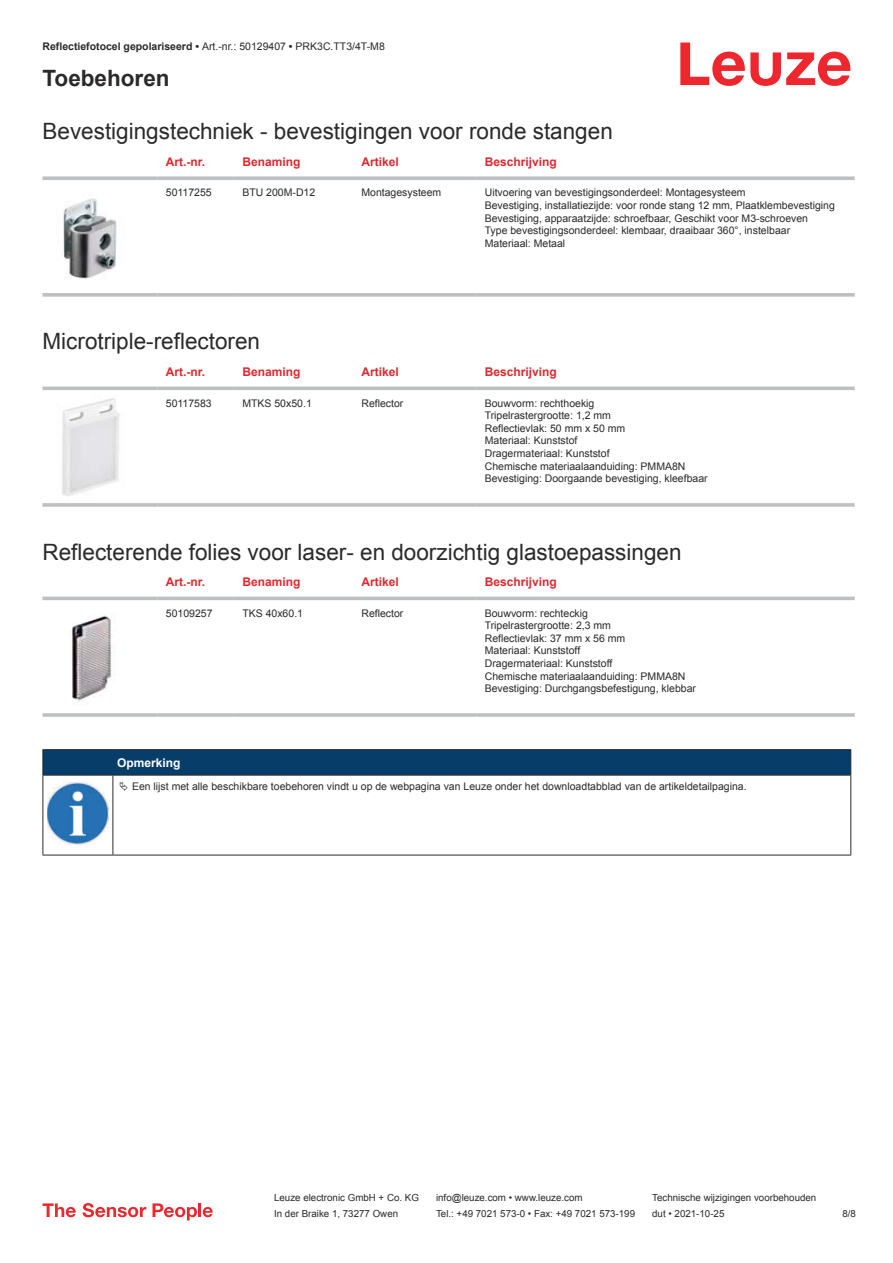
<style>
.page{position:relative;width:893px;height:1263px;background:#fff}
.page>*{position:absolute;margin:0;border:0;box-sizing:border-box;transform-origin:0 0}
.t1{font:22.5px "Arial";color:#2b292a}
.t2{font:700 22.5px "Arial";color:#2b292a}
.t3{font:700 12px "Arial";color:#db2a30}
.t4{font:700 12px "Arial";color:#fff}
.t5{font:10.5px/12.6px "Arial";color:#2b292a}
.t6{font:9.75px "Arial";color:#2b292a}
.s1{font-weight:700}
</style>
<div class="page">
<svg style="left:680px;top:43px;width:170px;height:43px"></svg>
<svg style="left:43px;top:176px;width:114px;height:4px"></svg>
<svg style="left:157px;top:176px;width:77px;height:4px"></svg>
<svg style="left:234px;top:176px;width:119px;height:4px"></svg>
<svg style="left:353px;top:176px;width:123px;height:4px"></svg>
<svg style="left:476px;top:176px;width:379px;height:4px;background:#c4c6c8"></svg>
<svg style="left:43px;top:293px;width:114px;height:4px"></svg>
<svg style="left:157px;top:293px;width:77px;height:4px"></svg>
<svg style="left:234px;top:293px;width:119px;height:4px"></svg>
<svg style="left:353px;top:293px;width:123px;height:4px"></svg>
<svg style="left:476px;top:293px;width:379px;height:4px;background:#c3c5c7"></svg>
<img style="left:63px;top:198px;width:54px;height:81px">
<svg style="left:43px;top:386px;width:114px;height:4px"></svg>
<svg style="left:157px;top:386px;width:77px;height:4px"></svg>
<svg style="left:234px;top:386px;width:119px;height:4px"></svg>
<svg style="left:353px;top:386px;width:123px;height:4px"></svg>
<svg style="left:476px;top:386px;width:379px;height:4px;background:#c5c7c9"></svg>
<svg style="left:43px;top:503px;width:114px;height:4px"></svg>
<hr style="left:157px;top:503px;width:77px;height:4px;background:#c6c7c9">
<svg style="left:234px;top:503px;width:119px;height:4px"></svg>
<svg style="left:353px;top:503px;width:123px;height:4px"></svg>
<hr style="left:476px;top:503px;width:379px;height:4px;background:#c6c7c9">
<img style="left:62px;top:398px;width:58px;height:98px">
<svg style="left:43px;top:596px;width:812px;height:5px;fill:#efeff0"></svg>
<hr style="left:43px;top:597px;width:114px;height:3px;background:#bdbfc1">
<hr style="left:157px;top:597px;width:77px;height:3px;background:#bdbfc1">
<hr style="left:234px;top:597px;width:119px;height:3px;background:#bdbfc1">
<hr style="left:353px;top:597px;width:123px;height:3px;background:#bdbfc1">
<hr style="left:476px;top:597px;width:379px;height:3px;background:#bdbfc1">
<hr style="left:43px;top:713px;width:114px;height:4px;background:#c3c5c7">
<svg style="left:157px;top:713px;width:77px;height:4px"></svg>
<hr style="left:234px;top:713px;width:119px;height:4px;background:#c4c6c7">
<hr style="left:353px;top:713px;width:123px;height:4px;background:#c3c5c7">
<svg style="left:476px;top:713px;width:379px;height:4px;background:#c3c5c7"></svg>
<img style="left:72px;top:615px;width:44px;height:87px">
<svg style="left:44px;top:776px;width:806px;height:79px"></svg>
<hr style="left:43px;top:749px;width:70px;height:1px;background:#2b292a">
<hr style="left:43px;top:775px;width:70px;height:1px;background:#2b292a">
<hr style="left:113px;top:749px;width:738px;height:1px;background:#2b292a">
<svg style="left:43px;top:750px;width:808px;height:25px;background:#063c67"></svg>
<hr style="left:113px;top:775px;width:738px;height:1px;background:#2b292a">
<hr style="left:43px;top:775px;width:1px;height:75px;background:#2b292a">
<hr style="left:113px;top:775px;width:1px;height:75px;background:#2b292a">
<hr style="left:850px;top:775px;width:1px;height:75px;background:#2b292a">
<hr style="left:43px;top:855px;width:70px;height:1px;background:#2b292a">
<hr style="left:113px;top:855px;width:738px;height:1px;background:#2b292a">
<img style="left:47px;top:781px;width:61px;height:63px">
<div style="left:115px;top:776px;width:734px;height:20px;background:#fff"></div>
<svg style="left:43px;top:1203px;width:33px;height:14px"></svg>
<svg style="left:83px;top:1203px;width:63px;height:14px"></svg>
<svg style="left:153px;top:1203px;width:44px;height:17px"></svg>
<hr style="left:198px;top:1203px;width:3px;height:14px;background:#ed272d">
<svg style="left:203px;top:1207px;width:10px;height:10px"></svg>
<p class="t5" style="left:43px;top:41px;width:344px"><span class="s1">Reflectiefotocel gepolariseerd •</span> Art.-nr.: 50129407 <span class="s1">•</span> PRK3C.TT3/4T-M8</p>
<h1 class="t2" style="left:43px;top:70px;width:129px">Toebehoren</h1>
<h1 class="t1" style="left:43px;top:123px;width:572px">Bevestigingstechniek - bevestigingen voor ronde stangen</h1>
<p class="t3" style="left:166px;top:157px;width:41px">Art.-nr.</p>
<p class="t3" style="left:242px;top:157px;width:60px">Benaming</p>
<p class="t3" style="left:361px;top:157px;width:39px">Artikel</p>
<p class="t3" style="left:485px;top:157px;width:74px">Beschrijving</p>
<p class="t5" style="left:166px;top:187px;width:47px">50117255</p>
<p class="t5" style="left:242px;top:187px;width:74px">BTU 200M-D12</p>
<p class="t5" style="left:361px;top:187px;width:81px">Montagesysteem</p>
<p class="t5" style="left:485px;top:187px;width:352px">Uitvoering van bevestigingsonderdeel: Montagesysteem<br>Bevestiging, installatiezijde: voor ronde stang 12 mm, Plaatklembevestiging Bevestiging, apparaatzijde: schroefbaar, Geschikt voor M3-schroeven<br>Type bevestigingsonderdeel: klembaar, draaibaar 360°, instelbaar Materiaal: Metaal</p>
<h1 class="t1" style="left:43px;top:333px;width:219px">Microtriple-reflectoren</h1>
<p class="t3" style="left:166px;top:367px;width:41px">Art.-nr.</p>
<p class="t3" style="left:242px;top:367px;width:60px">Benaming</p>
<p class="t3" style="left:361px;top:367px;width:39px">Artikel</p>
<p class="t3" style="left:485px;top:367px;width:74px">Beschrijving</p>
<p class="t5" style="left:166px;top:397px;width:47px">50117583</p>
<p class="t5" style="left:242px;top:397px;width:71px">MTKS 50x50.1</p>
<p class="t5" style="left:361px;top:397px;width:44px">Reflector</p>
<p class="t5" style="left:485px;top:397px;width:224px">Bouwvorm: rechthoekig<br>Tripelrastergrootte: 1,2 mm<br>Reflectievlak: 50 mm x 50 mm<br>Materiaal: Kunststof<br>Dragermateriaal: Kunststof<br>Chemische materiaalaanduiding: PMMA8N<br>Bevestiging: Doorgaande bevestiging, kleefbaar</p>
<h1 class="t1" style="left:43px;top:543px;width:641px">Reflecterende folies voor laser- en doorzichtig glastoepassingen</h1>
<p class="t3" style="left:166px;top:577px;width:41px">Art.-nr.</p>
<p class="t3" style="left:242px;top:577px;width:60px">Benaming</p>
<p class="t3" style="left:361px;top:577px;width:39px">Artikel</p>
<p class="t3" style="left:485px;top:577px;width:74px">Beschrijving</p>
<p class="t5" style="left:166px;top:608px;width:48px">50109257</p>
<p class="t5" style="left:242px;top:608px;width:62px">TKS 40x60.1</p>
<p class="t5" style="left:361px;top:608px;width:44px">Reflector</p>
<p class="t5" style="left:485px;top:608px;width:213px">Bouwvorm: rechteckig<br>Tripelrastergrootte: 2,3 mm<br>Reflectievlak: 37 mm x 56 mm<br>Materiaal: Kunststoff<br>Dragermateriaal: Kunststoff<br>Chemische materiaalaanduiding: PMMA8N<br>Bevestiging: Durchgangsbefestigung, klebbar</p>
<p class="t4" style="left:117px;top:758px;width:65px">Opmerking</p>
<p class="t5" style="left:132px;top:781px;width:616px">Een lijst met alle beschikbare toebehoren vindt u op de webpagina van Leuze onder het downloadtabblad van de artikeldetailpagina.</p>
<p class="t6" style="left:274px;top:1194px;width:146px">Leuze electronic GmbH + Co. KG</p>
<p class="t6" style="left:436px;top:1194px;width:148px">info@leuze.com • www.leuze.com</p>
<p class="t6" style="left:652px;top:1194px;width:166px">Technische wijzigingen voorbehouden</p>
<p class="t6" style="left:274px;top:1210px;width:126px">In der Braike 1, 73277 Owen</p>
<p class="t6" style="left:436px;top:1210px;width:201px">Tel.: +49 7021 573-0 • Fax: +49 7021 573-199</p>
<p class="t6" style="left:652px;top:1210px;width:74px">dut • 2021-10-25</p>
<p class="t6" style="left:842px;top:1210px;width:15px">8 /8</p>
</div>
